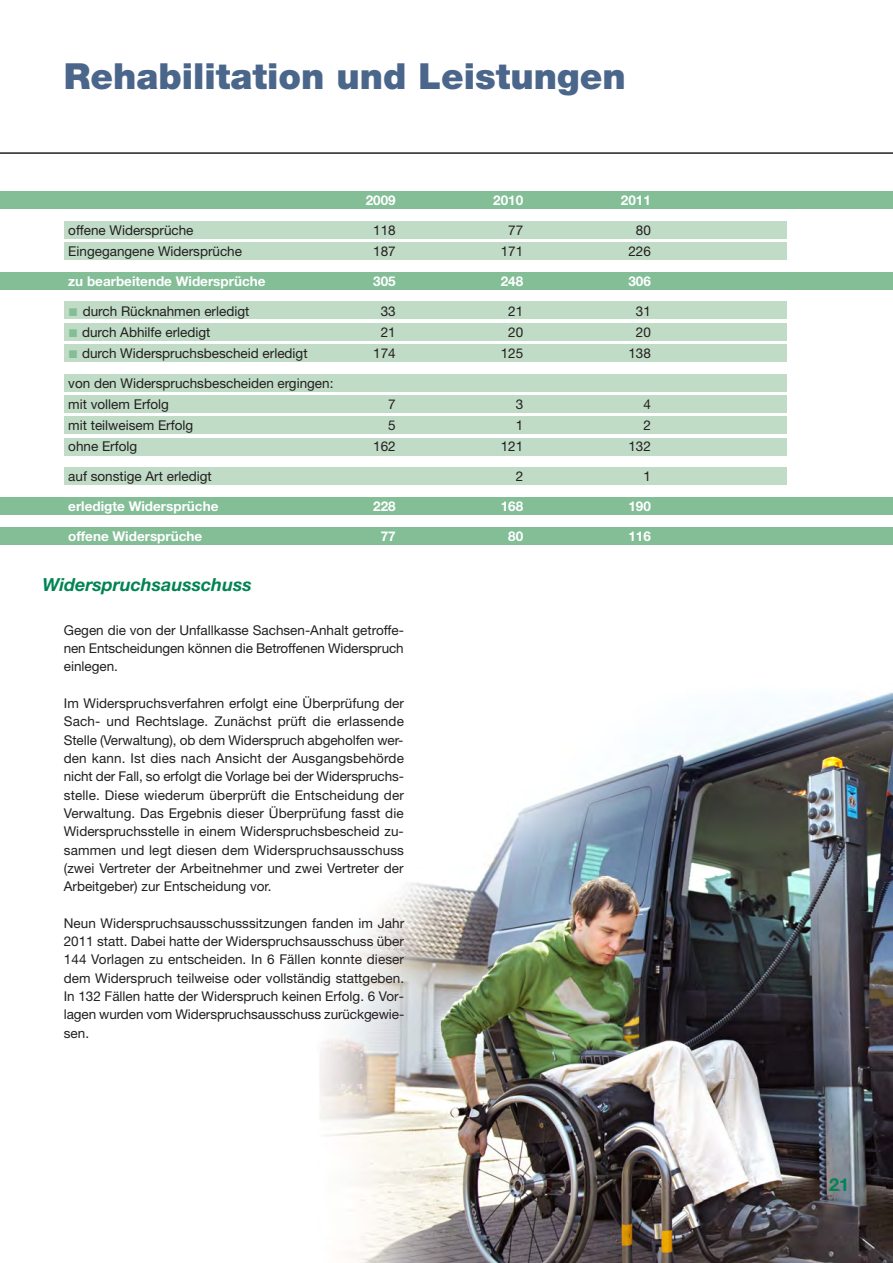
<style>
.page{position:relative;width:893px;height:1263px;background:#fff}
.page>*{position:absolute;margin:0;border:0;box-sizing:border-box;transform-origin:0 0}
.t1{font:900 36px "Helvetica Neue LT Std";color:#4b668b}
.t2{font:italic 700 18px "Helvetica Neue LT Std";color:#008454}
.t3{font:700 18px "Helvetica Neue LT Std";color:#008454}
.t4{font:13.5px/18.3px "Helvetica Neue LT Std";color:#231f20;text-align:justify}
.t5{font:700 13.5px "Helvetica Neue LT Std";color:#fff}
</style>
<div class="page">
<div style="left:0;top:191px;width:893px;height:17px;background:#83be97"></div>
<div style="left:64px;top:221px;width:723px;height:17px;background:#c0dbc6"></div>
<div style="left:64px;top:242px;width:723px;height:17px;background:#c0dbc6"></div>
<div style="left:0;top:272px;width:893px;height:17px;background:#83be97"></div>
<div style="left:64px;top:302px;width:723px;height:17px;background:#c0dbc6"></div>
<div style="left:64px;top:323px;width:723px;height:17px;background:#c0dbc6"></div>
<div style="left:64px;top:344px;width:723px;height:17px;background:#c0dbc6"></div>
<div style="left:64px;top:374px;width:723px;height:17px;background:#c0dbc6"></div>
<div style="left:64px;top:395px;width:723px;height:17px;background:#c0dbc6"></div>
<div style="left:64px;top:417px;width:723px;height:17px;background:#c0dbc6"></div>
<div style="left:64px;top:438px;width:723px;height:17px;background:#c0dbc6"></div>
<div style="left:64px;top:468px;width:723px;height:17px;background:#c0dbc6"></div>
<div style="left:0;top:497px;width:893px;height:17px;background:#83be97"></div>
<div style="left:0;top:527px;width:893px;height:17px;background:#83be97"></div>
<img style="left:320px;top:692px;width:573px;height:571px">
<hr style="left:0;top:152px;width:893px;height:2px;background:#231f20">
<h1 class="t1" style="left:64px;top:64px;width:564px">Rehabilitation und Leistungen</h1>
<p class="t5" style="left:366px;top:196px;width:32px">2009</p>
<p class="t5" style="left:493px;top:196px;width:32px">2010</p>
<p class="t5" style="left:621px;top:196px;width:32px">2011</p>
<p class="t4" style="left:68px;top:223px;width:127px">offene Widersprüche</p>
<p class="t4" style="left:373px;top:223px;width:24px">118</p>
<p class="t4" style="left:508px;top:223px;width:17px">77</p>
<p class="t4" style="left:636px;top:223px;width:17px">80</p>
<p class="t4" style="left:68px;top:244px;width:175px">Eingegangene Widersprüche</p>
<p class="t4" style="left:373px;top:244px;width:24px">187</p>
<p class="t4" style="left:501px;top:244px;width:24px">171</p>
<p class="t4" style="left:628px;top:244px;width:24px">226</p>
<p class="t5" style="left:68px;top:277px;width:199px">zu bearbeitende Widersprüche</p>
<p class="t5" style="left:373px;top:277px;width:24px">305</p>
<p class="t5" style="left:501px;top:277px;width:24px">248</p>
<p class="t5" style="left:628px;top:277px;width:24px">306</p>
<p class="t4" style="left:83px;top:304px;width:168px">durch Rücknahmen erledigt</p>
<p class="t4" style="left:381px;top:304px;width:17px">33</p>
<p class="t4" style="left:508px;top:304px;width:17px">21</p>
<p class="t4" style="left:636px;top:304px;width:17px">31</p>
<p class="t4" style="left:82px;top:325px;width:130px">durch Abhilfe erledigt</p>
<p class="t4" style="left:381px;top:325px;width:17px">21</p>
<p class="t4" style="left:508px;top:325px;width:17px">20</p>
<p class="t4" style="left:636px;top:325px;width:17px">20</p>
<p class="t4" style="left:82px;top:346px;width:227px">durch Widerspruchsbescheid erledigt</p>
<p class="t4" style="left:373px;top:346px;width:24px">174</p>
<p class="t4" style="left:501px;top:346px;width:24px">125</p>
<p class="t4" style="left:628px;top:346px;width:24px">138</p>
<p class="t4" style="left:68px;top:374px;width:267px;line-height:21px">von den Widerspruchsbescheiden ergingen: mit vollem Erfolg</p>
<p class="t4" style="left:388px;top:397px;width:9px">7</p>
<p class="t4" style="left:516px;top:397px;width:9px">3</p>
<p class="t4" style="left:643px;top:397px;width:9px">4</p>
<p class="t4" style="left:68px;top:418px;width:126px">mit teilweisem Erfolg</p>
<p class="t4" style="left:388px;top:418px;width:9px">5</p>
<p class="t4" style="left:516px;top:418px;width:9px">1</p>
<p class="t4" style="left:643px;top:418px;width:9px">2</p>
<p class="t4" style="left:68px;top:439px;width:70px">ohne Erfolg</p>
<p class="t4" style="left:373px;top:439px;width:24px">162</p>
<p class="t4" style="left:501px;top:439px;width:24px">121</p>
<p class="t4" style="left:628px;top:439px;width:24px">132</p>
<p class="t4" style="left:68px;top:469px;width:145px">auf sonstige Art erledigt</p>
<p class="t4" style="left:516px;top:469px;width:9px">2</p>
<p class="t4" style="left:643px;top:469px;width:9px">1</p>
<p class="t5" style="left:68px;top:502px;width:152px">erledigte Widersprüche</p>
<p class="t5" style="left:373px;top:502px;width:24px">228</p>
<p class="t5" style="left:501px;top:502px;width:24px">168</p>
<p class="t5" style="left:628px;top:502px;width:24px">190</p>
<p class="t5" style="left:68px;top:532px;width:135px">offene Widersprüche</p>
<p class="t5" style="left:381px;top:532px;width:17px">77</p>
<p class="t5" style="left:508px;top:532px;width:17px">80</p>
<p class="t5" style="left:628px;top:532px;width:24px">116</p>
<h2 class="t2" style="left:43px;top:578px;width:211px">Widerspruchsausschuss</h2>
<p class="t4" style="left:64px;top:622px;width:342px">Gegen die von der Unfallkasse Sachsen-Anhalt getroffe&shy;nen Entscheidungen können die Betroffenen Widerspruch einlegen.</p>
<p class="t4" style="left:64px;top:695px;width:342px">Im Widerspruchsverfahren erfolgt eine Überprüfung der Sach- und Rechtslage. Zunächst prüft die erlassende Stelle (Verwaltung), ob dem Widerspruch abgeholfen wer&shy;den kann. Ist dies nach Ansicht der Ausgangsbehörde nicht der Fall, so erfolgt die Vorlage bei der Widerspruchs&shy;stelle. Diese wiederum überprüft die Entscheidung der Verwaltung. Das Ergebnis dieser Überprüfung fasst die Widerspruchsstelle in einem Widerspruchsbescheid zu&shy;sammen und legt diesen dem Widerspruchsausschuss (zwei Vertreter der Arbeitnehmer und zwei Vertreter der Arbeitgeber) zur Entscheidung vor.</p>
<p class="t4" style="left:64px;top:915px;width:342px">Neun Widerspruchsausschusssitzungen fanden im Jahr 2011 statt. Dabei hatte der Widerspruchsausschuss über 144 Vorlagen zu entscheiden. In 6 Fällen konnte dieser dem Widerspruch teilweise oder vollständig stattgeben.<br>In 132 Fällen hatte der Widerspruch keinen Erfolg. 6 Vor&shy;lagen wurden vom Widerspruchsausschuss zurückgewie&shy;sen.</p>
<h2 class="t3" style="left:829px;top:1178px;width:22px">21</h2>
</div>
